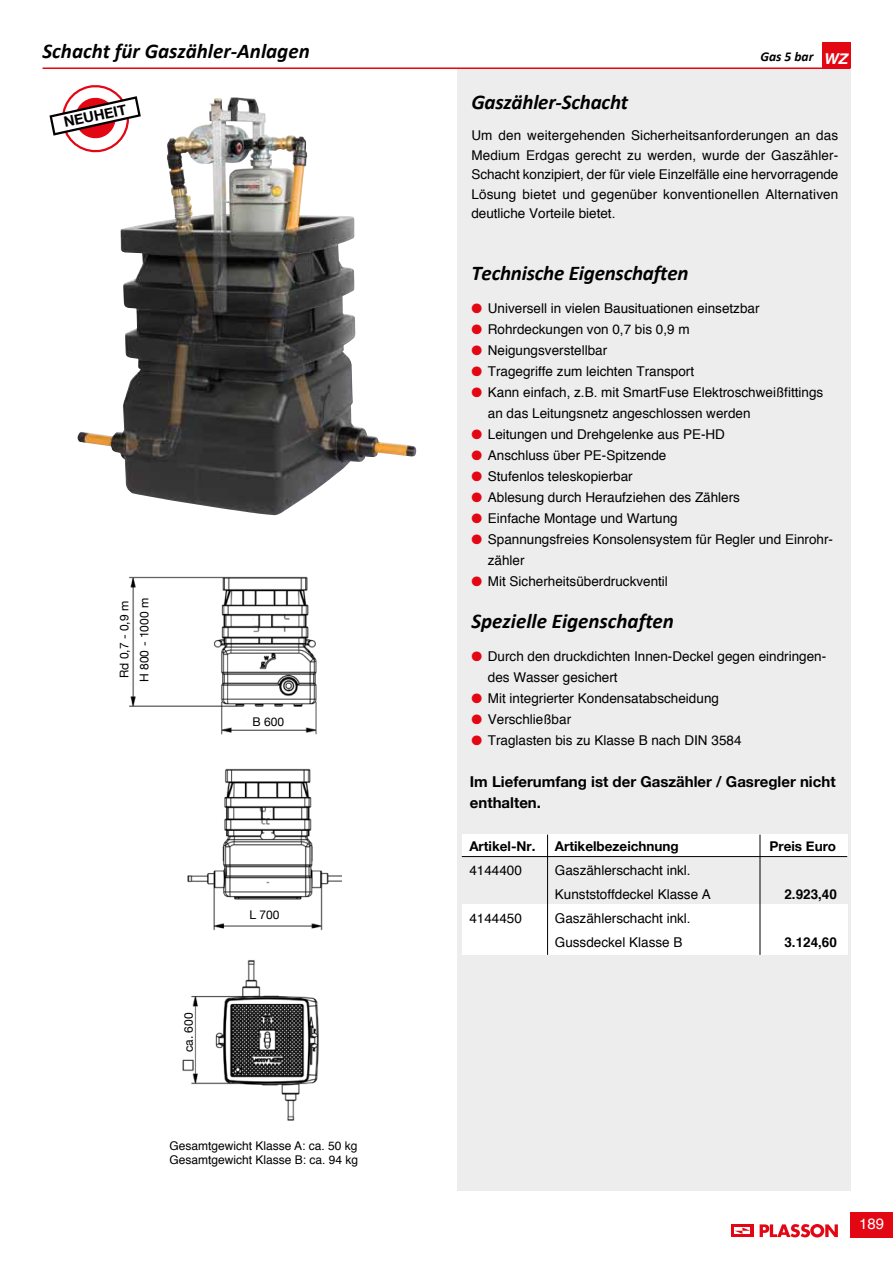
<style>
.page{position:relative;width:893px;height:1263px;background:#fff}
.page>*{position:absolute;margin:0;border:0;box-sizing:border-box;transform-origin:0 0}
.t1{font:italic 700 21px "Calibri";color:#000}
.t2{font:700 15px/21px "Helvetica Neue";color:#000}
.t3{font:15px "Helvetica";color:#fff}
.t4{font:700 14.4px "Helvetica Neue";color:#000}
.t5{font:13.5px/19.5px "Helvetica";color:#000}
.t6{font:700 13.5px "Helvetica Neue";color:#000}
.t7{font:700 13.5px "Helvetica";color:#000}
.t8{font:italic 700 13.5px "Calibri";color:#000}
.t9{font:12px/14.4px "Helvetica";color:#000}
.t10{font:12px "Helvetica Neue";color:#000}
.s1{font-family:"Helvetica Neue";font-size:15px;color:#fff}
.s2{color:#e30613}
</style>
<div class="page">
<div style="left:850px;top:1212px;width:43px;height:25px;background:#e30613"></div>
<div style="left:731px;top:1224px;width:22px;height:13px;background:#e30613"></div>
<svg style="left:734px;top:1227px;width:16px;height:7px"></svg>
<svg style="left:760px;top:1224px;width:78px;height:13px"></svg>
<div style="left:457px;top:68px;width:393px;height:1123px;background:#ededed"></div>
<div style="left:462px;top:834px;width:385px;height:23px;background:#fff"></div>
<div style="left:462px;top:905px;width:385px;height:50px;background:#fff"></div>
<hr style="left:43px;top:67px;width:807px;height:2px;background:#e30613">
<img style="left:77px;top:97px;width:339px;height:418px">
<hr style="left:462px;top:856px;width:385px;height:1px;background:#000">
<hr style="left:547px;top:834px;width:1px;height:121px;background:#000">
<hr style="left:760px;top:834px;width:1px;height:121px;background:#000">
<img style="left:129px;top:576px;width:188px;height:159px">
<img style="left:187px;top:768px;width:155px;height:163px">
<img style="left:182px;top:960px;width:137px;height:161px">
<div style="left:822px;top:43px;width:29px;height:25px;background:#e30613"></div>
<svg style="left:49px;top:85px;width:93px;height:69px"></svg>
<h1 class="t1" style="left:43px;top:38px;width:269px">Schacht für Gaszähler-Anlagen</h1>
<p class="t4" style="left:62px;top:111px;width:65px;rotate:-12deg">NEUHEIT</p>
<p class="t10" style="left:116px;top:678px;width:78px;rotate:-90deg">Rd 0,7 - 0,9 m</p>
<p class="t10" style="left:135px;top:682px;width:85px;rotate:-90deg">H 800 - 1000 m</p>
<p class="t10" style="left:253px;top:713px;width:33px">B 600</p>
<p class="t10" style="left:180px;top:1052px;width:41px;rotate:-90deg">ca. 600</p>
<p class="t10" style="left:249px;top:906px;width:32px">L 700</p>
<p class="t9" style="left:169px;top:1139px;width:190px">Gesamtgewicht Klasse A: ca. 50 kg<br>Gesamtgewicht Klasse B: ca. 94 kg</p>
<p class="t8" style="left:760px;top:48px;width:90px">Gas 5 bar <span class="s1">WZ</span></p>
<h1 class="t1" style="left:471px;top:88px;width:158px">Gaszähler-Schacht</h1>
<p class="t5" style="left:471px;top:126px;width:369px;text-align:justify">Um den weitergehenden Sicherheitsanforderungen an das Medium Erdgas gerecht zu werden, wurde der Gaszähler-Schacht konzipiert, der für viele Einzelfälle eine hervorragende Lösung bietet und gegenüber konventionellen Alternativen deutliche Vorteile bietet.</p>
<h1 class="t1" style="left:471px;top:259px;width:219px">Technische Eigenschaften</h1>
<p class="t5" style="left:471px;top:299px;width:290px"><span class="s2">●</span> Universell in vielen Bausituationen einsetzbar</p>
<p class="t5" style="left:471px;top:320px;width:220px"><span class="s2">●</span> Rohrdeckungen von 0,7 bis 0,9 m</p>
<p class="t5" style="left:471px;top:341px;width:137px"><span class="s2">●</span> Neigungsverstellbar</p>
<p class="t5" style="left:471px;top:362px;width:224px"><span class="s2">●</span> Tragegriffe zum leichten Transport</p>
<p class="t5" style="left:488px;top:382px;width:337px;line-height:21px;text-indent:-16px"><span class="s2">●</span> Kann einfach, z.B. mit SmartFuse Elektroschweißfittings an das Leitungsnetz angeschlossen werden</p>
<p class="t5" style="left:471px;top:425px;width:255px"><span class="s2">●</span> Leitungen und Drehgelenke aus PE-HD</p>
<p class="t5" style="left:471px;top:446px;width:197px"><span class="s2">●</span> Anschluss über PE-Spitzende</p>
<p class="t5" style="left:471px;top:467px;width:163px"><span class="s2">●</span> Stufenlos teleskopierbar</p>
<p class="t5" style="left:471px;top:488px;width:270px"><span class="s2">●</span> Ablesung durch Heraufziehen des Zählers</p>
<p class="t5" style="left:471px;top:509px;width:208px"><span class="s2">●</span> Einfache Montage und Wartung</p>
<p class="t5" style="left:488px;top:529px;width:347px;line-height:21px;text-indent:-16px"><span class="s2">●</span> Spannungsfreies Konsolensystem für Regler und Einrohr&shy;zähler</p>
<p class="t5" style="left:471px;top:572px;width:198px"><span class="s2">●</span> Mit Sicherheitsüberdruckventil</p>
<h1 class="t1" style="left:471px;top:607px;width:204px">Spezielle Eigenschaften</h1>
<p class="t5" style="left:488px;top:646px;width:340px;line-height:21px;text-indent:-16px"><span class="s2">●</span> Durch den druckdichten Innen-Deckel gegen eindringen&shy;des Wasser gesichert</p>
<p class="t5" style="left:471px;top:689px;width:249px"><span class="s2">●</span> Mit integrierter Kondensatabscheidung</p>
<p class="t5" style="left:471px;top:710px;width:101px"><span class="s2">●</span> Verschließbar</p>
<p class="t5" style="left:471px;top:731px;width:272px"><span class="s2">●</span> Traglasten bis zu Klasse B nach DIN 3584</p>
<p class="t2" style="left:470px;top:772px;width:367px">Im Lieferumfang ist der Gaszähler / Gasregler nicht enthalten.</p>
<p class="t6" style="left:469px;top:835px;width:68px">Artikel-Nr.</p>
<p class="t6" style="left:555px;top:835px;width:125px">Artikelbezeichnung</p>
<p class="t6" style="left:769px;top:835px;width:68px">Preis Euro</p>
<p class="t5" style="left:469px;top:860px;width:54px">4144400</p>
<p class="t5" style="left:555px;top:858px;width:158px;line-height:24px">Gaszählerschacht inkl.<br>Kunststoffdeckel Klasse A</p>
<p class="t7" style="left:784px;top:883px;width:54px">2.923,40</p>
<p class="t5" style="left:469px;top:908px;width:54px">4144450</p>
<p class="t5" style="left:555px;top:906px;width:137px;line-height:24px">Gaszählerschacht inkl.<br>Gussdeckel Klasse B</p>
<p class="t7" style="left:784px;top:931px;width:54px">3.124,60</p>
<p class="t3" style="left:859px;top:1212px;width:27px">189</p>
</div>
